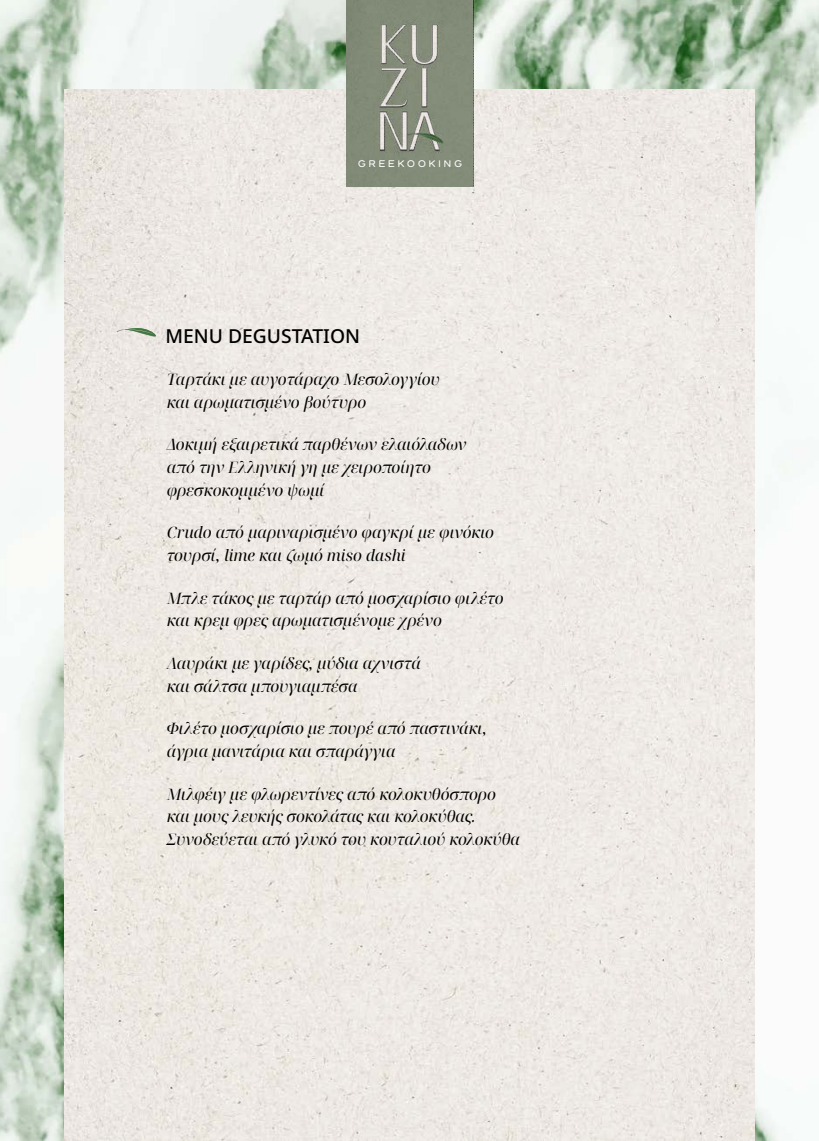
<style>
.page{position:relative;width:819px;height:1141px;background:#fff}
.page>*{position:absolute;margin:0;border:0;box-sizing:border-box;transform-origin:0 0}
.t1{font:500 19.25px "Noto Sans";color:#000}
.t2{font:italic 15.75px/22.8px "Noto Serif Display";letter-spacing:-.01em;color:#000}
.t3{font:600 10.06px "Como";letter-spacing:.305em;color:#fff}
</style>
<div class="page">
<img style="left:0;top:0;width:819px;height:1141px">
<img style="left:64px;top:89px;width:690px;height:1052px">
<svg style="left:117px;top:328px;width:39px;height:9px"></svg>
<img style="left:346px;top:0;width:126px;height:186px">
<p class="t3" style="left:358px;top:157px;width:105px">GREEKOOKING</p>
<p class="t1" style="left:165px;top:322px;width:196px">MENU DEGUSTATION</p>
<p class="t2" style="left:167px;top:369px;width:274px">Ταρτάκι με αυγοτάραχο Μεσολογγίου και αρωματισμένο βούτυρο</p>
<p class="t2" style="left:167px;top:434px;width:301px">Δοκιμή εξαιρετικά παρθένων ελαιόλαδων από την Ελληνική γη με χειροποίητο φρεσκοκομμένο ψωμί</p>
<p class="t2" style="left:167px;top:522px;width:329px">Crudo από μαριναρισμένο φαγκρί με φινόκιο τουρσί, lime και ζωμό miso dashi</p>
<p class="t2" style="left:167px;top:588px;width:338px">Μπλε τάκος με ταρτάρ από μοσχαρίσιο φιλέτο και κρεμ φρες αρωματισμένομε χρένο</p>
<p class="t2" style="left:167px;top:653px;width:256px">Λαυράκι με γαρίδες, μύδια αχνιστά και σάλτσα μπουγιαμπέσα</p>
<p class="t2" style="left:167px;top:718px;width:321px">Φιλέτο μοσχαρίσιο με πουρέ από παστινάκι, άγρια μανιτάρια και σπαράγγια</p>
<p class="t2" style="left:167px;top:784px;width:355px">Μιλφέιγ με φλωρεντίνες από κολοκυθόσπορο και μους λευκής σοκολάτας και κολοκύθας.<br>Συνοδεύεται από γλυκό του κουταλιού κολοκύθα</p>
</div>
